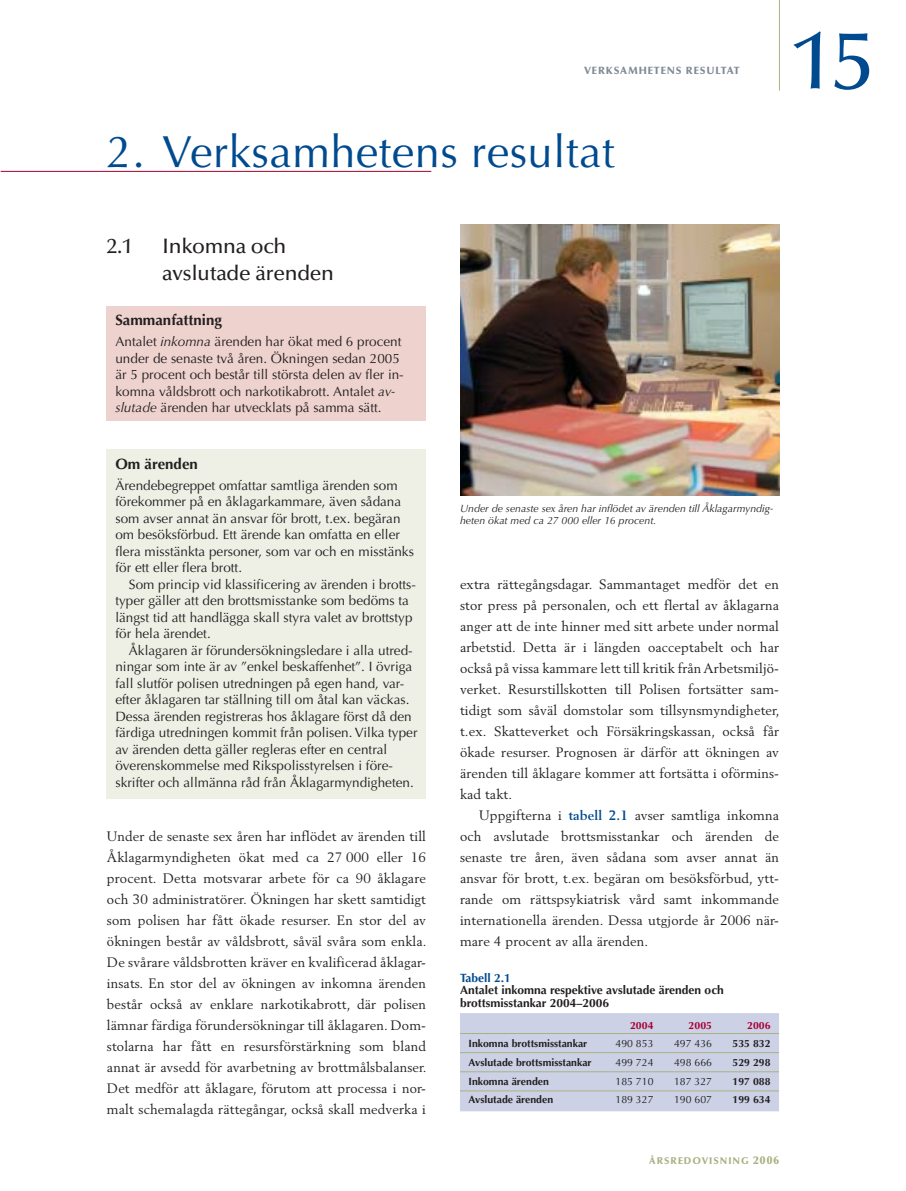
<style>
.page{position:relative;width:906px;height:1191px;background:#fff}
.page>*{position:absolute;margin:0;border:0;box-sizing:border-box;transform-origin:0 0}
.t1{font:500 82.5px "Optima";color:#004a8f}
.t2{font:45px "Optima";letter-spacing:.01em;color:#004a8f}
.t3{font:500 21px/27px "Optima";letter-spacing:-.015em;color:#231f20}
.t4{font:700 15px "Optima";color:#231f20}
.t5{font:13.5px/21px "Berling";letter-spacing:.01em;color:#231f20;text-align:justify}
.t6{font:13.5px/16.5px "Optima";color:#231f20}
.t7{font:700 12px/12.8px "Optima";color:#231f20}
.t8{font:700 12px "Optima";color:#004a8f}
.t9{font:700 10.5px "Optima";color:#231f20}
.t10{font:italic 10.5px/12.6px "Optima";color:#231f20}
.t11{font:10.5px "Optima";color:#231f20}
.t12{font:900 10.5px "Optima";letter-spacing:.08em;color:#808b96}
.t13{font:700 10.5px "Optima";color:#a50135}
.t14{font:900 9.75px "Optima";letter-spacing:.1em;color:#abb183}
.s1{font-style:italic}
.s2{font-weight:700;color:#004a8f}
.s3{font-size:11.25px}
</style>
<div class="page">
<hr style="left:1px;top:171px;width:430px;height:1px;background:#a50135">
<hr style="left:779px;top:0;width:1px;height:91px;background:#abb183">
<div style="left:107px;top:306px;width:319px;height:115px;background:#eed2ce"></div>
<div style="left:107px;top:449px;width:319px;height:350px;background:#eef0e6"></div>
<div style="left:460px;top:1013px;width:319px;height:98px;background:#ccd1e6"></div>
<hr style="left:460px;top:1033px;width:319px;height:1px;background:#abb183">
<hr style="left:460px;top:1052px;width:319px;height:1px;background:#abb183">
<hr style="left:460px;top:1071px;width:319px;height:1px;background:#abb183">
<hr style="left:460px;top:1090px;width:319px;height:1px;background:#abb183">
<img style="left:460px;top:224px;width:319px;height:272px">
<p class="t12" style="left:584px;top:67px;width:157px">VERKSAMHETENS RESULTAT</p>
<h2 class="t2" style="left:107px;top:133px;width:509px">2. Verksamhetens resultat</h2>
<h1 class="t1" style="left:792px;top:26px;width:84px">15</h1>
<h3 class="t3" style="left:107px;top:234px;width:27px">2.1</h3>
<h3 class="t3" style="left:162px;top:234px;width:173px">Inkomna och avslutade ärenden</h3>
<p class="t4" style="left:115px;top:314px;width:108px">Sammanfattning</p>
<p class="t6" style="left:115px;top:335px;width:290px">Antalet <span class="s1">inkomna</span> ärenden har ökat med 6 procent under de senaste två åren. Ökningen sedan 2005 är 5 procent och består till största delen av fler in&shy;komna våldsbrott och narkotikabrott. Antalet <span class="s1">av&shy;slutade</span> ärenden har utvecklats på samma sätt.</p>
<p class="t4" style="left:115px;top:457px;width:84px">Om ärenden</p>
<p class="t6" style="left:115px;top:478px;width:300px">Ärendebegreppet omfattar samtliga ärenden som förekommer på en åklagarkammare, även sådana som avser annat än ansvar för brott, t.ex. begäran om besöksförbud. Ett ärende kan omfatta en eller flera misstänkta personer, som var och en misstänks för ett eller flera brott.</p>
<p class="t6" style="left:115px;top:577px;width:302px;text-indent:14px">Som princip vid klassificering av ärenden i brotts&shy;typer gäller att den brottsmisstanke som bedöms ta längst tid att handlägga skall styra valet av brottstyp för hela ärendet.</p>
<p class="t6" style="left:115px;top:643px;width:303px;text-indent:14px">Åklagaren är förundersökningsledare i alla utred&shy;ningar som inte är av ”enkel beskaffenhet”. I övriga fall slutför polisen utredningen på egen hand, var&shy;efter åklagaren tar ställning till om åtal kan väckas.<br>Dessa ärenden registreras hos åklagare först då den färdiga utredningen kommit från polisen. Vilka typer av ärenden detta gäller regleras efter en central överenskommelse med Rikspolisstyrelsen i före&shy;skrifter och allmänna råd från Åklagarmyndigheten.</p>
<p class="t5" style="left:107px;top:826px;width:321px">Under de senaste sex åren har inflödet av ärenden till Åklagarmyndigheten ökat med ca 27 000 eller 16 procent. Detta motsvarar arbete för ca 90 åklagare och 30 administratörer. Ökningen har skett samtidigt som polisen har fått ökade resurser. En stor del av ökningen består av våldsbrott, såväl svåra som enkla.<br>De svårare våldsbrotten kräver en kvalificerad åklagar&shy;insats. En stor del av ökningen av inkomna ärenden består också av enklare narkotikabrott, där polisen lämnar färdiga förundersökningar till åklagaren. Dom&shy;stolarna har fått en resursförstärkning som bland annat är avsedd för avarbetning av brottmålsbalanser.<br>Det medför att åklagare, förutom att processa i nor&shy;malt schemalagda rättegångar, också skall medverka i</p>
<p class="t10" style="left:460px;top:503px;width:315px">Under de senaste sex åren har inflödet av ärenden till Åklagarmyndig&shy;heten ökat med ca 27 000 eller 16 procent.</p>
<p class="t5" style="left:460px;top:574px;width:321px">extra rättegångsdagar. Sammantaget medför det en stor press på personalen, och ett flertal av åklagarna anger att de inte hinner med sitt arbete under normal arbetstid. Detta är i längden oacceptabelt och har också på vissa kammare lett till kritik från Arbetsmiljö&shy;verket. Resurstillskotten till Polisen fortsätter sam&shy;tidigt som såväl domstolar som tillsynsmyndigheter, t.ex. Skatteverket och Försäkringskassan, också får ökade resurser. Prognosen är därför att ökningen av ärenden till åklagare kommer att fortsätta i oförmins&shy;kad takt.</p>
<p class="t5" style="left:460px;top:805px;width:320px;text-indent:19px">Uppgifterna i <span class="s2">tabell 2.1</span> avser samtliga inkomna och avslutade brottsmisstankar och ärenden de senaste tre åren, även sådana som avser annat än ansvar för brott, t.ex. begäran om besöksförbud, ytt&shy;rande om rättspsykiatrisk vård samt inkommande internationella ärenden. Dessa utgjorde år 2006 när&shy;mare 4 procent av alla ärenden.</p>
<p class="t8" style="left:460px;top:972px;width:52px">Tabell 2.1</p>
<p class="t7" style="left:460px;top:985px;width:265px">Antalet inkomna respektive avslutade ärenden och brottsmisstankar 2004–2006</p>
<p class="t13" style="left:630px;top:1021px;width:25px">2004</p>
<p class="t13" style="left:688px;top:1021px;width:25px">2005</p>
<p class="t13" style="left:747px;top:1021px;width:25px">2006</p>
<p class="t9" style="left:468px;top:1039px;width:120px">Inkomna brottsmisstankar</p>
<p class="t11" style="left:615px;top:1039px;width:39px">490 853</p>
<p class="t11" style="left:674px;top:1039px;width:39px">497 436</p>
<p class="t9" style="left:732px;top:1039px;width:39px">535 832</p>
<p class="t9" style="left:468px;top:1058px;width:125px">Avslutade brottsmisstankar</p>
<p class="t11" style="left:615px;top:1058px;width:39px">499 724</p>
<p class="t11" style="left:674px;top:1058px;width:39px">498 666</p>
<p class="t9" style="left:732px;top:1058px;width:39px">529 298</p>
<p class="t9" style="left:468px;top:1077px;width:82px">Inkomna ärenden</p>
<p class="t11" style="left:615px;top:1077px;width:39px">185 710</p>
<p class="t11" style="left:674px;top:1077px;width:39px">187 327</p>
<p class="t9" style="left:732px;top:1077px;width:39px">197 088</p>
<p class="t9" style="left:468px;top:1095px;width:86px">Avslutade ärenden</p>
<p class="t11" style="left:615px;top:1095px;width:39px">189 327</p>
<p class="t11" style="left:674px;top:1095px;width:39px">190 607</p>
<p class="t9" style="left:732px;top:1095px;width:39px">199 634</p>
<p class="t14" style="left:649px;top:1156px;width:131px">ÅRSREDOVISNING <span class="s3">2006</span></p>
</div>
